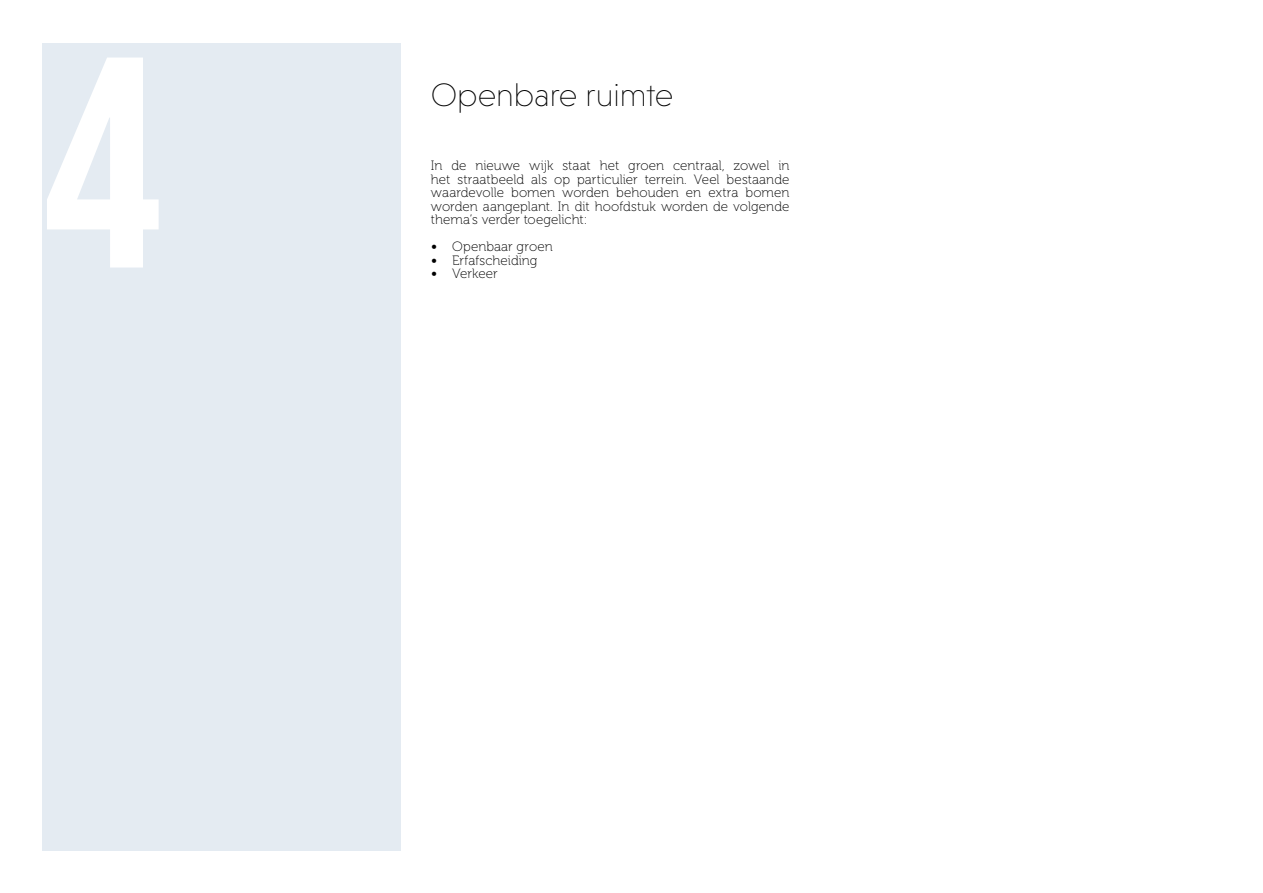
<style>
.page{position:relative;width:1263px;height:893px;background:#fff}
.page>*{position:absolute;margin:0;border:0;box-sizing:border-box;transform-origin:0 0}
.t1{font:300px "Bebas Neue";color:#fff}
.t2{font:200 33px "Niveau Grotesk";color:#000}
.t3{font:13.5px/13.5px "Museo 100";letter-spacing:.005em;color:#000;text-align:justify}
.s1{font-family:"Calibri"}
</style>
<div class="page">
<div style="left:43px;top:43px;width:358px;height:807px;background:#e4ebf2"></div>
<h1 class="t1" style="left:43px;top:-6px;width:121px">4</h1>
<h2 class="t2" style="left:431px;top:76px;width:244px">Openbare ruimte</h2>
<p class="t3" style="left:431px;top:159px;width:360px">In de nieuwe wijk staat het groen centraal, zowel in het straatbeeld als op particulier terrein. Veel bestaande waardevolle bomen worden behouden en extra bomen worden aangeplant. In dit hoofdstuk worden de volgende thema’s verder toegelicht:</p>
<p class="t3" style="left:431px;top:240px;width:123px"><span class="s1">•</span> Openbaar groen</p>
<p class="t3" style="left:431px;top:254px;width:108px"><span class="s1">•</span> Erfafscheiding</p>
<p class="t3" style="left:431px;top:267px;width:68px"><span class="s1">•</span> Verkeer</p>
</div>
